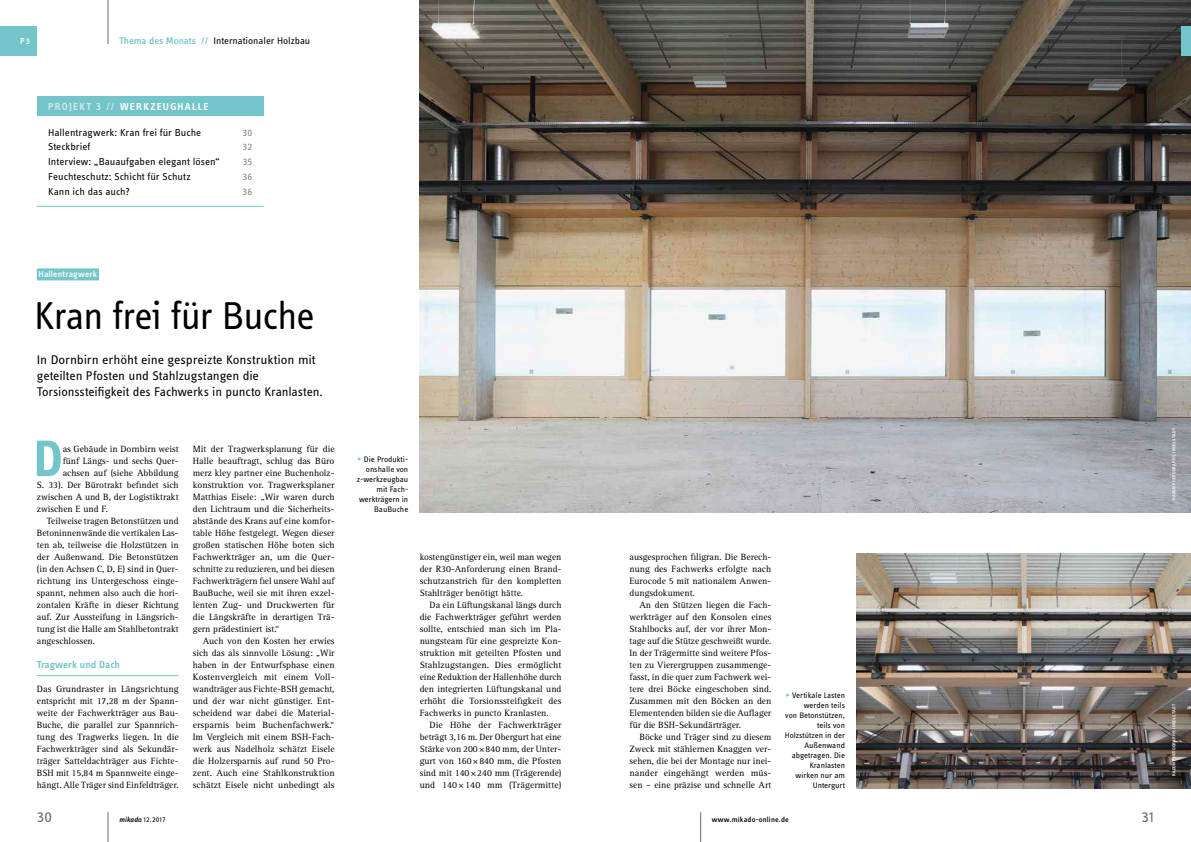
<style>
.page{position:relative;width:1191px;height:842px;background:#fff}
.page>*{position:absolute;margin:0;border:0;box-sizing:border-box;transform-origin:0 0}
.t1{font:700 52.9px "Info OT Text";color:#74c5c9}
.t2{font:40px "Info OT Disp";letter-spacing:-.02em;color:#000}
.t3{font:16px "Info OT Text";color:#6e6e6e;scale:1.05 1}
.t4{font:13px/16px "Info OT Text";letter-spacing:-.01em;color:#000;scale:1.07 1}
.t5{font:10.4px "Info OT Text";color:#000;scale:1.05 1}
.t6{font:600 10.4px "Info OT Disp";letter-spacing:.11em;color:#fff;scale:1.05 1}
.t7{font:600 10.4px "Info OT Text";color:#74c5c9;scale:1.05 1}
.t8{font:10.4px "Info OT Text";letter-spacing:.005em;color:#878786;scale:1.05 1}
.t9{font:10px "Info OT Text";color:#000;scale:1.05 1}
.t10{font:9.4px/12px "Rotis Serif Pro";color:#000;text-align:justify}
.t11{font:500 9px "Info OT Text";letter-spacing:.01em;color:#fff;scale:1.05 1}
.t12{font:500 9px "Info OT Text";letter-spacing:.01em;color:#fff}
.t13{font:8.2px/10px "Info OT Text";color:#000;text-align:right;scale:1.05 1}
.t14{font:500 7.6px "Info OT Text";letter-spacing:.015em;color:#000;scale:1.05 1}
.t15{font:7.6px "Info OT Text";letter-spacing:.015em;color:#000;scale:1.05 1}
.t16{font:500 4.5px "Info OT Text";letter-spacing:.035em;color:#fff;scale:1.05 1}
.s1{font-weight:500;color:#74c5c9}
.s2{color:#d0e9eb}
.s3{color:#74c5c9}
.s4{font-weight:500;font-style:italic}
</style>
<div class="page">
<div style="left:0;top:26px;width:37px;height:30px;background:#74c5c9"></div>
<hr style="left:108px;top:0;width:1px;height:44px;background:#6e6e6e">
<hr style="left:108px;top:812px;width:1px;height:30px;background:#6e6e6e">
<hr style="left:700px;top:812px;width:1px;height:30px;background:#6e6e6e">
<img style="left:420px;top:0;width:771px;height:512px">
<div style="left:1181px;top:26px;width:10px;height:30px;background:#74c5c9"></div>
<div style="left:37px;top:96px;width:227px;height:20px;background:#74c5c9"></div>
<hr style="left:37px;top:206px;width:227px;height:1px;background:#74c5c9">
<div style="left:37px;top:268px;width:62px;height:12px;background:#74c5c9"></div>
<hr style="left:37px;top:675px;width:142px;height:1px;background:#74c5c9">
<img style="left:856px;top:554px;width:335px;height:234px">
<p class="t12" style="left:20px;top:35px;width:11px">P3</p>
<p class="t9" style="left:119px;top:35px;width:184px"><span class="s1">Thema des Monats //</span> Internationaler Holzbau</p>
<p class="t6" style="left:48px;top:100px;width:154px"><span class="s2">PROJEKT 3 //</span> WERKZEUGHALLE</p>
<p class="t5" style="left:48px;top:126px;width:147px">Hallentragwerk: Kran frei für Buche</p>
<p class="t8" style="left:242px;top:126px;width:11px">30</p>
<p class="t5" style="left:48px;top:141px;width:42px">Steckbrief</p>
<p class="t8" style="left:243px;top:141px;width:11px">32</p>
<p class="t5" style="left:48px;top:155px;width:165px">Interview: „Bauaufgaben elegant lösen“</p>
<p class="t8" style="left:243px;top:155px;width:11px">35</p>
<p class="t5" style="left:48px;top:170px;width:137px">Feuchteschutz: Schicht für Schutz</p>
<p class="t8" style="left:242px;top:170px;width:11px">36</p>
<p class="t5" style="left:48px;top:185px;width:79px">Kann ich das auch?</p>
<p class="t8" style="left:242px;top:185px;width:11px">36</p>
<p class="t11" style="left:39px;top:269px;width:57px">Hallentragwerk</p>
<h2 class="t2" style="left:34px;top:290px;width:282px">Kran frei für Buche</h2>
<h3 class="t4" style="left:37px;top:352px;width:269px">In Dornbirn erhöht eine gespreizte Konstruktion mit geteilten Pfosten und Stahlzugstangen die<br>Torsionssteifigkeit des Fachwerks in puncto Kranlasten.</h3>
<h1 class="t1" style="left:34px;top:426px;width:30px">D</h1>
<p class="t10" style="left:63px;top:443px;width:117px">as Gebäude in Dornbirn weist</p>
<p class="t10" style="left:63px;top:455px;width:117px">fünf Längs- und sechs Quer-</p>
<p class="t10" style="left:63px;top:467px;width:117px">achsen auf (siehe Abbildung</p>
<p class="t10" style="left:37px;top:479px;width:143px">S. 33). Der Bürotrakt befindet sich</p>
<p class="t10" style="left:37px;top:491px;width:143px">zwischen A und B, der Logistiktrakt</p>
<p class="t10" style="left:37px;top:503px;width:73px">zwischen E und F.</p>
<p class="t10" style="left:47px;top:515px;width:133px">Teilweise tragen Betonstützen und</p>
<p class="t10" style="left:37px;top:527px;width:143px">Betoninnenwände die vertikalen Las-</p>
<p class="t10" style="left:37px;top:539px;width:143px">ten ab, teilweise die Holzstützen in</p>
<p class="t10" style="left:37px;top:551px;width:143px">der Außenwand. Die Betonstützen</p>
<p class="t10" style="left:37px;top:563px;width:143px">(in den Achsen C, D, E) sind in Quer-</p>
<p class="t10" style="left:37px;top:575px;width:143px">richtung ins Untergeschoss einge-</p>
<p class="t10" style="left:37px;top:587px;width:143px">spannt, nehmen also auch die hori-</p>
<p class="t10" style="left:37px;top:599px;width:143px">zontalen Kräfte in dieser Richtung</p>
<p class="t10" style="left:37px;top:611px;width:143px">auf. Zur Aussteifung in Längsrich-</p>
<p class="t10" style="left:37px;top:623px;width:143px">tung ist die Halle am Stahlbetontrakt</p>
<p class="t10" style="left:37px;top:635px;width:60px">angeschlossen.</p>
<p class="t7" style="left:37px;top:658px;width:81px">Tragwerk und Dach</p>
<p class="t10" style="left:37px;top:683px;width:143px">Das Grundraster in Längsrichtung entspricht mit 17,28 m der Spann&shy;weite der Fachwerkträger aus Bau-Buche, die parallel zur Spannrich&shy;tung des Tragwerks liegen. In die Fachwerkträger sind als Sekundär&shy;träger Satteldachträger aus Fichte-BSH mit 15,84 m Spannweite einge&shy;hängt. Alle Träger sind Einfeldträger.</p>
<p class="t10" style="left:193px;top:443px;width:143px">Mit der Tragwerksplanung für die Halle beauftragt, schlug das Büro merz kley partner eine Buchenholz&shy;konstruktion vor. Tragwerksplaner Matthias Eisele: „Wir waren durch den Lichtraum und die Sicherheits&shy;abstände des Krans auf eine komfor&shy;table Höhe festgelegt. Wegen dieser großen statischen Höhe boten sich Fachwerkträger an, um die Quer&shy;schnitte zu reduzieren, und bei diesen Fachwerkträgern fiel unsere Wahl auf BauBuche, weil sie mit ihren exzel&shy;lenten Zug- und Druckwerten für die Längskräfte in derartigen Trä&shy;gern prädestiniert ist.“</p>
<p class="t10" style="left:193px;top:635px;width:143px;text-indent:10px">Auch von den Kosten her erwies sich das als sinnvolle Lösung: „Wir haben in der Entwurfsphase einen Kostenvergleich mit einem Voll&shy;wandträger aus Fichte-BSH gemacht, und der war nicht günstiger. Ent&shy;scheidend war dabei die Material&shy;ersparnis beim Buchenfachwerk.“ Im Vergleich mit einem BSH-Fach&shy;werk aus Nadelholz schätzt Eisele die Holzersparnis auf rund 50 Pro&shy;zent. Auch eine Stahlkonstruktion schätzt Eisele nicht unbedingt als</p>
<p class="t13" style="left:357px;top:454px;width:51px"><span class="s3">▸</span> Die Produkti&shy;onshalle von z-werkzeugbau mit Fach&shy;werkträgern in<br>BauBuche</p>
<p class="t10" style="left:420px;top:551px;width:143px">kostengünstiger ein, weil man wegen der R30-Anforderung einen Brand&shy;schutzanstrich für den kompletten Stahlträger benötigt hätte.</p>
<p class="t10" style="left:420px;top:599px;width:143px;text-indent:10px">Da ein Lüftungskanal längs durch die Fachwerkträger geführt werden sollte, entschied man sich im Pla&shy;nungsteam für eine gespreizte Kon&shy;struktion mit geteilten Pfosten und Stahlzugstangen. Dies ermöglicht eine Reduktion der Hallenhöhe durch den integrierten Lüftungskanal und erhöht die Torsionssteifigkeit des Fachwerks in puncto Kranlasten.</p>
<p class="t10" style="left:420px;top:719px;width:143px;text-indent:10px">Die Höhe der Fachwerkträger beträgt 3,16 m. Der Obergurt hat eine Stärke von 200×840 mm, der Unter&shy;gurt von 160×840 mm, die Pfosten sind mit 140×240 mm (Trägerende) und 140×140 mm (Trägermitte)</p>
<p class="t10" style="left:629px;top:551px;width:143px">ausgesprochen filigran. Die Berech&shy;nung des Fachwerks erfolgte nach Eurocode 5 mit nationalem Anwen&shy;dungsdokument.</p>
<p class="t10" style="left:629px;top:599px;width:143px;text-indent:10px">An den Stützen liegen die Fach&shy;werkträger auf den Konsolen eines Stahlbocks auf, der vor ihrer Mon&shy;tage auf die Stütze geschweißt wurde.<br>In der Trägermitte sind weitere Pfos&shy;ten zu Vierergruppen zusammenge&shy;fasst, in die quer zum Fachwerk wei&shy;tere drei Böcke eingeschoben sind.<br>Zusammen mit den Böcken an den Elementenden bilden sie die Auflager für die BSH-Sekundärträger.</p>
<p class="t10" style="left:629px;top:731px;width:143px;text-indent:10px">Böcke und Träger sind zu diesem Zweck mit stählernen Knaggen ver&shy;sehen, die bei der Montage nur inei&shy;nander eingehängt werden müs&shy;sen – eine präzise und schnelle Art</p>
<p class="t13" style="left:784px;top:690px;width:59px"><span class="s3">▸</span> Vertikale Lasten werden teils<br>von Betonstützen, teils von<br>Holzstützen in der<br>Außenwand abgetragen. Die<br>Kranlasten<br>wirken nur am<br>Untergurt</p>
<h3 class="t3" style="left:37px;top:807px;width:16px">30</h3>
<p class="t15" style="left:119px;top:815px;width:46px"><span class="s4">mikado</span> 12.2017</p>
<p class="t14" style="left:711px;top:815px;width:75px">www.mikado-online.de</p>
<h3 class="t3" style="left:1141px;top:807px;width:14px">31</h3>
<p class="t16" style="left:1171px;top:500px;width:70px;rotate:-90deg">RADON PHOTOGRAPHY, INGOLSTADT</p>
<p class="t16" style="left:1171px;top:776px;width:70px;rotate:-90deg">RADON PHOTOGRAPHY, INGOLSTADT</p>
</div>
